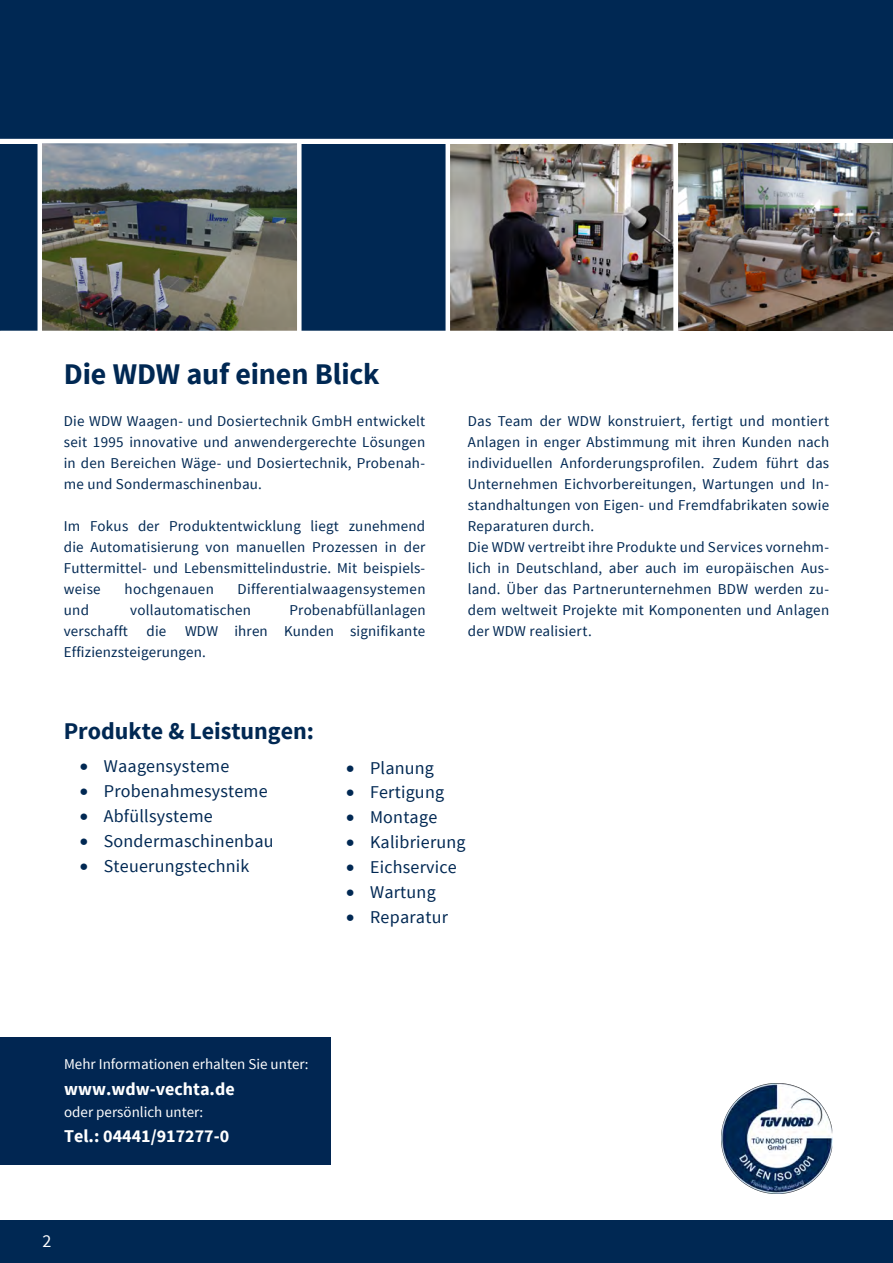
<style>
.page{position:relative;width:893px;height:1263px;background:#fff}
.page>*{position:absolute;margin:0;border:0;box-sizing:border-box;transform-origin:0 0}
.t1{font:700 30px "Source Sans Pro";letter-spacing:-.005em;color:#002853}
.t2{font:700 24px "Source Sans Pro";color:#002853}
.t3{font:18px "Source Sans Pro";letter-spacing:.01em;color:#002853}
.t4{font:700 18px "Source Sans Pro";color:#fff}
.t5{font:18px "Source Sans Pro";color:#fff}
.t6{font:15px/21px "Source Sans Pro";letter-spacing:.015em;color:#002853;text-align:justify}
.t7{font:15px "Source Sans Pro";color:#fff}
</style>
<div class="page">
<div style="left:0;top:1037px;width:330px;height:127px;background:#012652"></div>
<div style="left:0;top:144px;width:893px;height:189px;background:#002853"></div>
<img style="left:450px;top:146px;width:224px;height:182px">
<div style="left:0;top:1220px;width:893px;height:43px;background:#002853"></div>
<div style="left:0;top:0;width:893px;height:138px;background:#002853"></div>
<img style="left:42px;top:146px;width:255px;height:182px">
<hr style="left:446px;top:142px;width:4px;height:193px;background:#fff">
<hr style="left:38px;top:142px;width:4px;height:193px;background:#fff">
<svg style="left:0;top:138px;width:893px;height:8px"></svg>
<svg style="left:0;top:328px;width:893px;height:5px;background:#9ca0a1"></svg>
<svg style="left:678px;top:143px;width:1px;height:190px"></svg>
<img style="left:679px;top:144px;width:214px;height:186px">
<div style="left:297px;top:142px;width:5px;height:193px;background:#fff"></div>
<hr style="left:674px;top:142px;width:4px;height:193px;background:#fff">
<img style="left:722px;top:1083px;width:110px;height:111px">
<h1 class="t1" style="left:64px;top:355px;width:317px">Die WDW auf einen Blick</h1>
<p class="t6" style="left:64px;top:411px;width:363px">Die WDW Waagen- und Dosiertechnik GmbH entwickelt seit 1995 innovative und anwendergerechte Lösungen in den Bereichen Wäge- und Dosiertechnik, Probenah&shy;me und Sondermaschinenbau.</p>
<p class="t6" style="left:64px;top:516px;width:363px">Im Fokus der Produktentwicklung liegt zunehmend die Automatisierung von manuellen Prozessen in der Futtermittel- und Lebensmittelindustrie. Mit beispiels&shy;weise</p>
<p class="t6" style="left:125px;top:579px;width:91px">hochgenauen</p>
<p class="t6" style="left:238px;top:579px;width:189px">Differentialwaagensystemen</p>
<p class="t6" style="left:64px;top:600px;width:363px;text-indent:226px">Probenabfüllanlagen verschafft die WDW ihren Kunden signifikante Effizienzsteigerungen.</p>
<p class="t6" style="left:64px;top:600px;width:27px">und</p>
<p class="t6" style="left:130px;top:600px;width:122px">vollautomatischen</p>
<h2 class="t2" style="left:64px;top:715px;width:252px">Produkte &amp; Leistungen:</h2>
<p class="t6" style="left:468px;top:411px;width:363px;text-align:left">Das Team der WDW konstruiert, fertigt und montiert Anlagen in enger Abstimmung mit ihren Kunden nach individuellen Anforderungsprofilen. Zudem führt das Unternehmen Eichvorbereitungen, Wartungen und In&shy;standhaltungen von Eigen- und Fremdfabrikaten sowie Reparaturen durch.<br>Die WDW vertreibt ihre Produkte und Services vornehm&shy;lich in Deutschland, aber auch im europäischen Aus&shy;land. Über das Partnerunternehmen BDW werden zu&shy;dem weltweit Projekte mit Komponenten und Anlagen der WDW realisiert.</p>
<p class="t3" style="left:80px;top:755px;width:151px">• Waagensysteme</p>
<p class="t3" style="left:80px;top:780px;width:189px">• Probenahmesysteme</p>
<p class="t3" style="left:80px;top:805px;width:134px">• Abfüllsysteme</p>
<p class="t3" style="left:80px;top:830px;width:195px">• Sondermaschinenbau</p>
<p class="t3" style="left:80px;top:855px;width:171px">• Steuerungstechnik</p>
<p class="t3" style="left:346px;top:756px;width:89px">• Planung</p>
<p class="t3" style="left:346px;top:781px;width:100px">• Fertigung</p>
<p class="t3" style="left:346px;top:806px;width:93px">• Montage</p>
<p class="t3" style="left:346px;top:831px;width:121px">• Kalibrierung</p>
<p class="t3" style="left:346px;top:856px;width:112px">• Eichservice</p>
<p class="t3" style="left:346px;top:881px;width:91px">• Wartung</p>
<p class="t3" style="left:346px;top:906px;width:103px">• Reparatur</p>
<p class="t7" style="left:64px;top:1055px;width:246px">Mehr Informationen erhalten Sie unter:</p>
<p class="t4" style="left:64px;top:1077px;width:172px">www.wdw-vechta.de</p>
<p class="t7" style="left:64px;top:1102px;width:141px">oder persönlich unter:</p>
<p class="t4" style="left:64px;top:1124px;width:167px">Tel.: 04441/917277-0</p>
<p class="t5" style="left:43px;top:1229px;width:10px">2</p>
</div>
